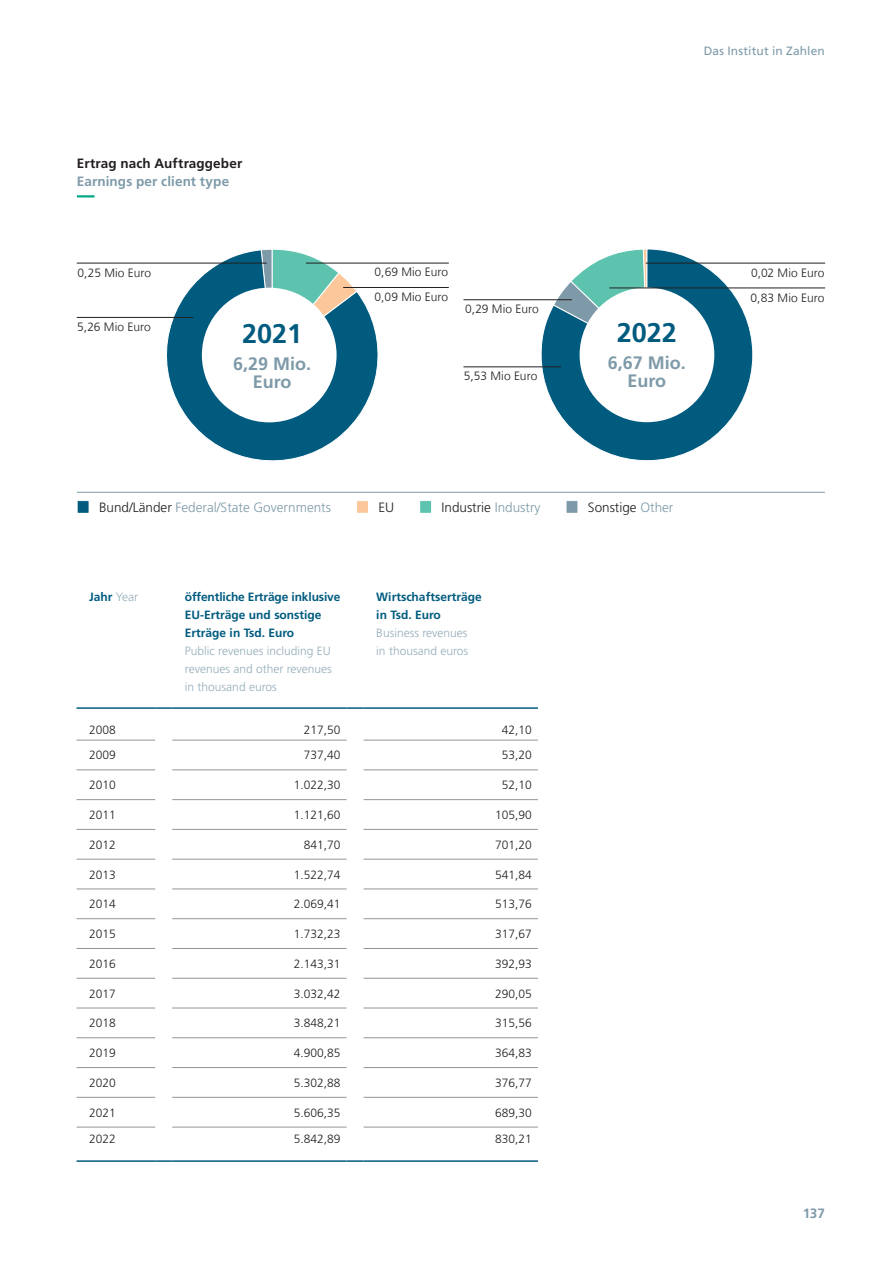
<style>
.page{position:relative;width:893px;height:1263px;background:#fff}
.page>*{position:absolute;margin:0;border:0;box-sizing:border-box;transform-origin:0 0}
.t1{font:700 27px "Frutiger LT Std";color:#005b7f}
.t2{font:700 18px/18px "Frutiger LT Std";color:#7e9aa9;text-align:center}
.t3{font:300 13.5px "Frutiger LT Std";color:#7e9aa9}
.t4{font:300 13.5px "Frutiger LT Std";color:#231f20}
.t5{font:700 13.5px "Frutiger LT Com";letter-spacing:.01em;color:#7e9aa9}
.t6{font:700 13.5px "Frutiger LT Com";letter-spacing:.01em;color:#231f20}
.t7{font:300 12px "Frutiger LT Std";color:#231f20}
.t8{font:700 12px/18px "Frutiger LT Std";color:#005b7f}
.t9{font:300 12px/18px "Frutiger LT Std";color:#94adb9;text-align:justify}
.t10{font:300 12px/25px "Frutiger LT Com";letter-spacing:.005em;color:#231f20}
.t11{font:12px "Frutiger LT Com";letter-spacing:.015em;color:#7e9aa9}
.s1{color:#231f20}
.s2{color:#7e9aa9}
.s3{font-weight:300;color:#94adb9}
</style>
<div class="page">
<svg style="left:541px;top:249px;width:212px;height:212px"></svg>
<div style="left:580px;top:287px;width:134px;height:135px;background:#fff;border-radius:50%"></div>
<hr style="left:609px;top:288px;width:216px;height:1px;background:#231f20">
<hr style="left:646px;top:263px;width:179px;height:1px;background:#231f20">
<svg style="left:152px;top:250px;width:240px;height:211px"></svg>
<svg style="left:261px;top:249px;width:96px;height:106px"></svg>
<div style="left:202px;top:288px;width:135px;height:134px;background:#fff;border-radius:50%"></div>
<svg style="left:77px;top:195px;width:18px;height:2px"></svg>
<hr style="left:77px;top:492px;width:748px;height:1px;background:#7e9aa9">
<div style="left:77px;top:501px;width:12px;height:12px;background:#005b7f"></div>
<div style="left:77px;top:500px;width:12px;height:13px;border:1px solid #fff"></div>
<div style="left:420px;top:501px;width:12px;height:12px;background:#5dc3af"></div>
<div style="left:419px;top:500px;width:13px;height:13px;border:1px solid #fff"></div>
<div style="left:566px;top:501px;width:12px;height:12px;background:#7e9aa9"></div>
<div style="left:566px;top:500px;width:12px;height:13px;border:1px solid #fff"></div>
<div style="left:357px;top:501px;width:11px;height:12px;background:#fcc89b"></div>
<div style="left:356px;top:500px;width:13px;height:13px;border:1px solid #fff"></div>
<hr style="left:77px;top:740px;width:78px;height:1px;background:#939598">
<hr style="left:172px;top:740px;width:175px;height:1px;background:#939598">
<hr style="left:364px;top:740px;width:174px;height:1px;background:#939598">
<hr style="left:77px;top:770px;width:78px;height:1px;background:#939598">
<hr style="left:172px;top:770px;width:175px;height:1px;background:#939598">
<hr style="left:364px;top:770px;width:174px;height:1px;background:#939598">
<hr style="left:77px;top:799px;width:78px;height:1px;background:#939598">
<hr style="left:172px;top:799px;width:175px;height:1px;background:#939598">
<hr style="left:364px;top:799px;width:174px;height:1px;background:#939598">
<hr style="left:77px;top:829px;width:78px;height:1px;background:#939598">
<hr style="left:172px;top:829px;width:175px;height:1px;background:#939598">
<hr style="left:364px;top:829px;width:174px;height:1px;background:#939598">
<hr style="left:77px;top:859px;width:78px;height:1px;background:#939598">
<hr style="left:172px;top:859px;width:175px;height:1px;background:#939598">
<hr style="left:364px;top:859px;width:174px;height:1px;background:#939598">
<hr style="left:77px;top:889px;width:78px;height:1px;background:#939598">
<hr style="left:172px;top:889px;width:175px;height:1px;background:#939598">
<hr style="left:364px;top:889px;width:174px;height:1px;background:#939598">
<hr style="left:77px;top:918px;width:78px;height:1px;background:#939598">
<hr style="left:172px;top:918px;width:175px;height:1px;background:#939598">
<hr style="left:364px;top:918px;width:174px;height:1px;background:#939598">
<hr style="left:77px;top:948px;width:78px;height:1px;background:#939598">
<hr style="left:172px;top:948px;width:175px;height:1px;background:#939598">
<hr style="left:364px;top:948px;width:174px;height:1px;background:#939598">
<hr style="left:77px;top:978px;width:78px;height:1px;background:#939598">
<hr style="left:172px;top:978px;width:175px;height:1px;background:#939598">
<hr style="left:364px;top:978px;width:174px;height:1px;background:#939598">
<hr style="left:77px;top:1008px;width:78px;height:1px;background:#939598">
<hr style="left:172px;top:1008px;width:175px;height:1px;background:#939598">
<hr style="left:364px;top:1008px;width:174px;height:1px;background:#939598">
<hr style="left:77px;top:1037px;width:78px;height:1px;background:#939598">
<hr style="left:172px;top:1037px;width:175px;height:1px;background:#939598">
<hr style="left:364px;top:1037px;width:174px;height:1px;background:#939598">
<hr style="left:77px;top:1067px;width:78px;height:1px;background:#939598">
<hr style="left:172px;top:1067px;width:175px;height:1px;background:#939598">
<hr style="left:364px;top:1067px;width:174px;height:1px;background:#939598">
<hr style="left:77px;top:1097px;width:78px;height:1px;background:#939598">
<hr style="left:172px;top:1097px;width:175px;height:1px;background:#939598">
<hr style="left:364px;top:1097px;width:174px;height:1px;background:#939598">
<hr style="left:77px;top:1127px;width:78px;height:1px;background:#939598">
<hr style="left:172px;top:1127px;width:175px;height:1px;background:#939598">
<hr style="left:364px;top:1127px;width:174px;height:1px;background:#939598">
<hr style="left:77px;top:707px;width:78px;height:2px;background:#005b7f">
<svg style="left:155px;top:707px;width:17px;height:2px"></svg>
<hr style="left:172px;top:707px;width:175px;height:2px;background:#005b7f">
<svg style="left:347px;top:707px;width:17px;height:2px"></svg>
<hr style="left:364px;top:707px;width:174px;height:2px;background:#005b7f">
<hr style="left:77px;top:1160px;width:78px;height:2px;background:#005b7f">
<svg style="left:155px;top:1160px;width:17px;height:2px"></svg>
<hr style="left:172px;top:1160px;width:175px;height:2px;background:#005b7f">
<svg style="left:347px;top:1160px;width:17px;height:2px"></svg>
<hr style="left:364px;top:1160px;width:174px;height:2px;background:#005b7f">
<hr style="left:463px;top:367px;width:98px;height:1px;background:#231f20">
<hr style="left:463px;top:299px;width:109px;height:1px;background:#231f20">
<hr style="left:343px;top:287px;width:106px;height:1px;background:#231f20">
<hr style="left:306px;top:263px;width:143px;height:1px;background:#231f20">
<hr style="left:77px;top:317px;width:116px;height:1px;background:#231f20">
<hr style="left:77px;top:263px;width:190px;height:1px;background:#231f20">
<p class="t11" style="left:704px;top:44px;width:123px">Das Institut in Zahlen</p>
<p class="t6" style="left:77px;top:155px;width:167px">Ertrag nach Auftraggeber</p>
<p class="t5" style="left:77px;top:174px;width:154px">Earnings per client type</p>
<p class="t10" style="left:78px;top:261px;width:75px">0,25 Mio Euro</p>
<p class="t10" style="left:374px;top:260px;width:75px;line-height:24.2px">0,69 Mio Euro<br>0,09 Mio Euro</p>
<p class="t10" style="left:465px;top:296px;width:75px">0,29 Mio Euro</p>
<p class="t10" style="left:751px;top:260px;width:75px">0,02 Mio Euro<br>0,83 Mio Euro</p>
<p class="t10" style="left:77px;top:314px;width:75px">5,26 Mio Euro</p>
<h1 class="t1" style="left:242px;top:318px;width:62px">2021</h1>
<h2 class="t2" style="left:233px;top:355px;width:80px">6,29 Mio.<br>Euro</h2>
<p class="t10" style="left:464px;top:364px;width:75px">5,53 Mio Euro</p>
<h1 class="t1" style="left:617px;top:317px;width:62px">2022</h1>
<h2 class="t2" style="left:608px;top:354px;width:80px">6,67 Mio.<br>Euro</h2>
<p class="t3" style="left:99px;top:500px;width:234px"><span class="s1">Bund/Länder</span> Federal/State Governments</p>
<p class="t4" style="left:378px;top:500px;width:17px">EU</p>
<p class="t4" style="left:442px;top:500px;width:101px">Industrie <span class="s2">Industry</span></p>
<p class="t4" style="left:588px;top:500px;width:87px">Sonstige <span class="s2">Other</span></p>
<p class="t8" style="left:89px;top:588px;width:50px">Jahr <span class="s3">Year</span></p>
<p class="t8" style="left:185px;top:588px;width:157px">öffentliche Erträge inklusive<br>EU-Erträge und sonstige<br>Erträge in Tsd. Euro</p>
<p class="t9" style="left:185px;top:642px;width:148px">Public revenues including EU revenues and other revenues in thousand euros</p>
<p class="t8" style="left:376px;top:588px;width:107px">Wirtschaftserträge in Tsd. Euro</p>
<p class="t9" style="left:376px;top:624px;width:93px">Business revenues in thousand euros</p>
<p class="t7" style="left:89px;top:723px;width:28px">2008</p>
<p class="t7" style="left:304px;top:723px;width:38px">217,50</p>
<p class="t7" style="left:502px;top:723px;width:32px">42,10</p>
<p class="t7" style="left:89px;top:748px;width:28px">2009</p>
<p class="t7" style="left:304px;top:748px;width:38px">737,40</p>
<p class="t7" style="left:502px;top:748px;width:32px">53,20</p>
<p class="t7" style="left:89px;top:778px;width:28px">2010</p>
<p class="t7" style="left:294px;top:778px;width:48px">1.022,30</p>
<p class="t7" style="left:502px;top:778px;width:32px">52,10</p>
<p class="t7" style="left:89px;top:808px;width:28px">2011</p>
<p class="t7" style="left:294px;top:808px;width:48px">1.121,60</p>
<p class="t7" style="left:495px;top:808px;width:38px">105,90</p>
<p class="t7" style="left:89px;top:838px;width:28px">2012</p>
<p class="t7" style="left:304px;top:838px;width:38px">841,70</p>
<p class="t7" style="left:495px;top:838px;width:38px">701,20</p>
<p class="t7" style="left:89px;top:868px;width:28px">2013</p>
<p class="t7" style="left:294px;top:868px;width:48px">1.522,74</p>
<p class="t7" style="left:495px;top:868px;width:38px">541,84</p>
<p class="t7" style="left:89px;top:897px;width:28px">2014</p>
<p class="t7" style="left:294px;top:897px;width:48px">2.069,41</p>
<p class="t7" style="left:495px;top:897px;width:38px">513,76</p>
<p class="t7" style="left:89px;top:927px;width:28px">2015</p>
<p class="t7" style="left:294px;top:927px;width:48px">1.732,23</p>
<p class="t7" style="left:495px;top:927px;width:38px">317,67</p>
<p class="t7" style="left:89px;top:957px;width:28px">2016</p>
<p class="t7" style="left:294px;top:957px;width:48px">2.143,31</p>
<p class="t7" style="left:495px;top:957px;width:38px">392,93</p>
<p class="t7" style="left:89px;top:987px;width:28px">2017</p>
<p class="t7" style="left:294px;top:987px;width:48px">3.032,42</p>
<p class="t7" style="left:495px;top:987px;width:38px">290,05</p>
<p class="t7" style="left:89px;top:1016px;width:28px">2018</p>
<p class="t7" style="left:294px;top:1016px;width:48px">3.848,21</p>
<p class="t7" style="left:495px;top:1016px;width:38px">315,56</p>
<p class="t7" style="left:89px;top:1046px;width:28px">2019</p>
<p class="t7" style="left:294px;top:1046px;width:48px">4.900,85</p>
<p class="t7" style="left:495px;top:1046px;width:38px">364,83</p>
<p class="t7" style="left:89px;top:1076px;width:28px">2020</p>
<p class="t7" style="left:294px;top:1076px;width:48px">5.302,88</p>
<p class="t7" style="left:495px;top:1076px;width:38px">376,77</p>
<p class="t7" style="left:89px;top:1106px;width:28px">2021</p>
<p class="t7" style="left:294px;top:1106px;width:48px">5.606,35</p>
<p class="t7" style="left:495px;top:1106px;width:38px">689,30</p>
<p class="t7" style="left:89px;top:1132px;width:28px">2022</p>
<p class="t7" style="left:294px;top:1132px;width:48px">5.842,89</p>
<p class="t7" style="left:495px;top:1132px;width:38px">830,21</p>
<p class="t5" style="left:803px;top:1205px;width:24px">137</p>
</div>
